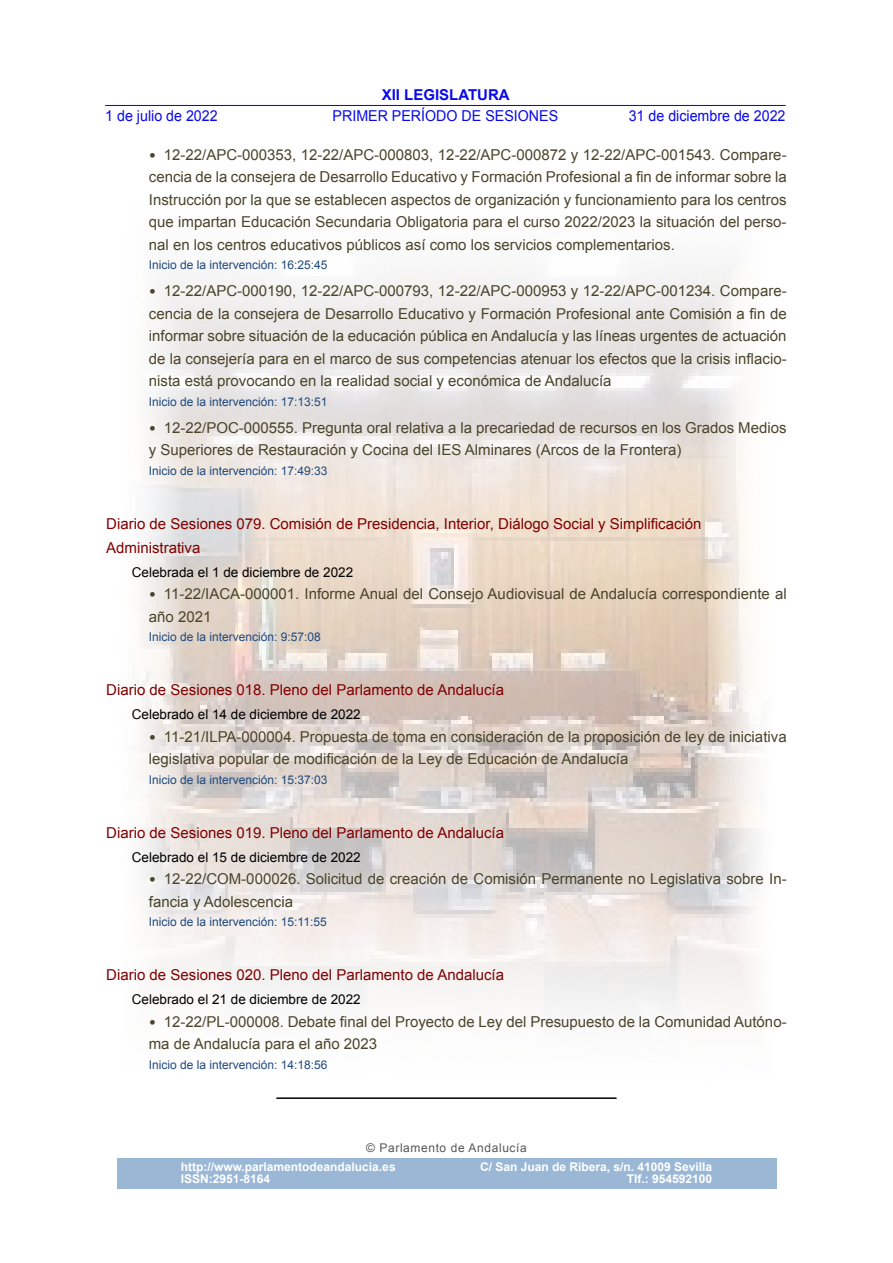
<style>
.page{position:relative;width:893px;height:1263px;background:#fff}
.page>*{position:absolute;margin:0;border:0;box-sizing:border-box;transform-origin:0 0}
.t1{font:15px/22.5px "Arial";color:#4a442a}
.t2{font:15px/24px "Arial";color:#800000}
.t3{font:15px "Arial";color:#0909e9;scale:.95 1}
.t4{font:700 15px "Arial";color:#0909e9}
.t5{font:13.5px "Arial";color:#000}
.t6{font:12px "Arial";color:#1f497d}
.t7{font:700 12px/12px "Arial";color:#fff}
.t8{font:12px "Arial";letter-spacing:.05em;color:#575756}
.s1{font-family:"Calibri"}
</style>
<div class="page">
<hr style="left:105px;top:105px;width:681px;height:1px;background:#0909e9">
<img style="left:140px;top:268px;width:619px;height:746px">
<div style="left:117px;top:1158px;width:659px;height:30px;background:#9ab7d6"></div>
<hr style="left:276px;top:1097px;width:341px;height:2px;background:#000">
<p class="t4" style="left:382px;top:84px;width:130px">XII LEGISLATURA</p>
<p class="t3" style="left:105px;top:106px;width:120px">1 de julio de 2022</p>
<p class="t3" style="left:333px;top:106px;width:239px">PRIMER PERÍODO DE SESIONES</p>
<p class="t3" style="left:629px;top:106px;width:167px">31 de diciembre de 2022</p>
<p class="t1" style="left:149px;top:143px;width:639px;text-align:justify"><span class="s1">•</span> 12-22/APC-000353, 12-22/APC-000803, 12-22/APC-000872 y 12-22/APC-001543. Compare&shy;cencia de la consejera de Desarrollo Educativo y Formación Profesional a fin de informar sobre la Instrucción por la que se establecen aspectos de organización y funcionamiento para los centros que impartan Educación Secundaria Obligatoria para el curso 2022/2023 la situación del perso&shy;nal en los centros educativos públicos así como los servicios complementarios.</p>
<p class="t6" style="left:149px;top:257px;width:180px">Inicio de la intervención: 16:25:45</p>
<p class="t1" style="left:149px;top:280px;width:639px;text-align:justify"><span class="s1">•</span> 12-22/APC-000190, 12-22/APC-000793, 12-22/APC-000953 y 12-22/APC-001234. Compare&shy;cencia de la consejera de Desarrollo Educativo y Formación Profesional ante Comisión a fin de informar sobre situación de la educación pública en Andalucía y las líneas urgentes de actuación de la consejería para en el marco de sus competencias atenuar los efectos que la crisis inflacio&shy;nista está provocando en la realidad social y económica de Andalucía</p>
<p class="t6" style="left:149px;top:394px;width:180px">Inicio de la intervención: 17:13:51</p>
<p class="t1" style="left:149px;top:416px;width:639px"><span class="s1">•</span> 12-22/POC-000555. Pregunta oral relativa a la precariedad de recursos en los Grados Medios y Superiores de Restauración y Cocina del IES Alminares (Arcos de la Frontera)</p>
<p class="t6" style="left:149px;top:463px;width:180px">Inicio de la intervención: 17:49:33</p>
<p class="t2" style="left:106px;top:512px;width:597px">Diario de Sesiones 079. Comisión de Presidencia, Interior, Diálogo Social y Simplificación<br>Administrativa</p>
<p class="t5" style="left:132px;top:563px;width:223px">Celebrada el 1 de diciembre de 2022</p>
<p class="t1" style="left:149px;top:583px;width:639px"><span class="s1">•</span> 11-22/IACA-000001. Informe Anual del Consejo Audiovisual de Andalucía correspondiente al año 2021</p>
<p class="t6" style="left:149px;top:629px;width:174px">Inicio de la intervención: 9:57:08</p>
<p class="t2" style="left:106px;top:678px;width:399px">Diario de Sesiones 018. Pleno del Parlamento de Andalucía</p>
<p class="t5" style="left:132px;top:706px;width:230px">Celebrado el 14 de diciembre de 2022</p>
<p class="t1" style="left:149px;top:725px;width:639px"><span class="s1">•</span> 11-21/ILPA-000004. Propuesta de toma en consideración de la proposición de ley de iniciativa legislativa popular de modificación de la Ley de Educación de Andalucía</p>
<p class="t6" style="left:149px;top:772px;width:180px">Inicio de la intervención: 15:37:03</p>
<p class="t2" style="left:106px;top:821px;width:399px">Diario de Sesiones 019. Pleno del Parlamento de Andalucía</p>
<p class="t5" style="left:132px;top:848px;width:230px">Celebrado el 15 de diciembre de 2022</p>
<p class="t1" style="left:149px;top:868px;width:639px"><span class="s1">•</span> 12-22/COM-000026. Solicitud de creación de Comisión Permanente no Legislativa sobre In&shy;fancia y Adolescencia</p>
<p class="t6" style="left:149px;top:914px;width:179px">Inicio de la intervención: 15:11:55</p>
<p class="t2" style="left:106px;top:963px;width:399px">Diario de Sesiones 020. Pleno del Parlamento de Andalucía</p>
<p class="t5" style="left:132px;top:991px;width:230px">Celebrado el 21 de diciembre de 2022</p>
<p class="t1" style="left:149px;top:1010px;width:639px"><span class="s1">•</span> 12-22/PL-000008. Debate final del Proyecto de Ley del Presupuesto de la Comunidad Autóno&shy;ma de Andalucía para el año 2023</p>
<p class="t6" style="left:149px;top:1057px;width:180px">Inicio de la intervención: 14:18:56</p>
<p class="t8" style="left:366px;top:1140px;width:162px">© Parlamento de Andalucía</p>
<p class="t7" style="left:181px;top:1161px;width:216px">http://www.parlamentodeandalucia.es<br>ISSN:2951-8164</p>
<p class="t7" style="left:480px;top:1161px;width:234px;text-align:right">C/ San Juan de Ribera, s/n. 41009 Sevilla<br>Tlf.: 954592100</p>
</div>
